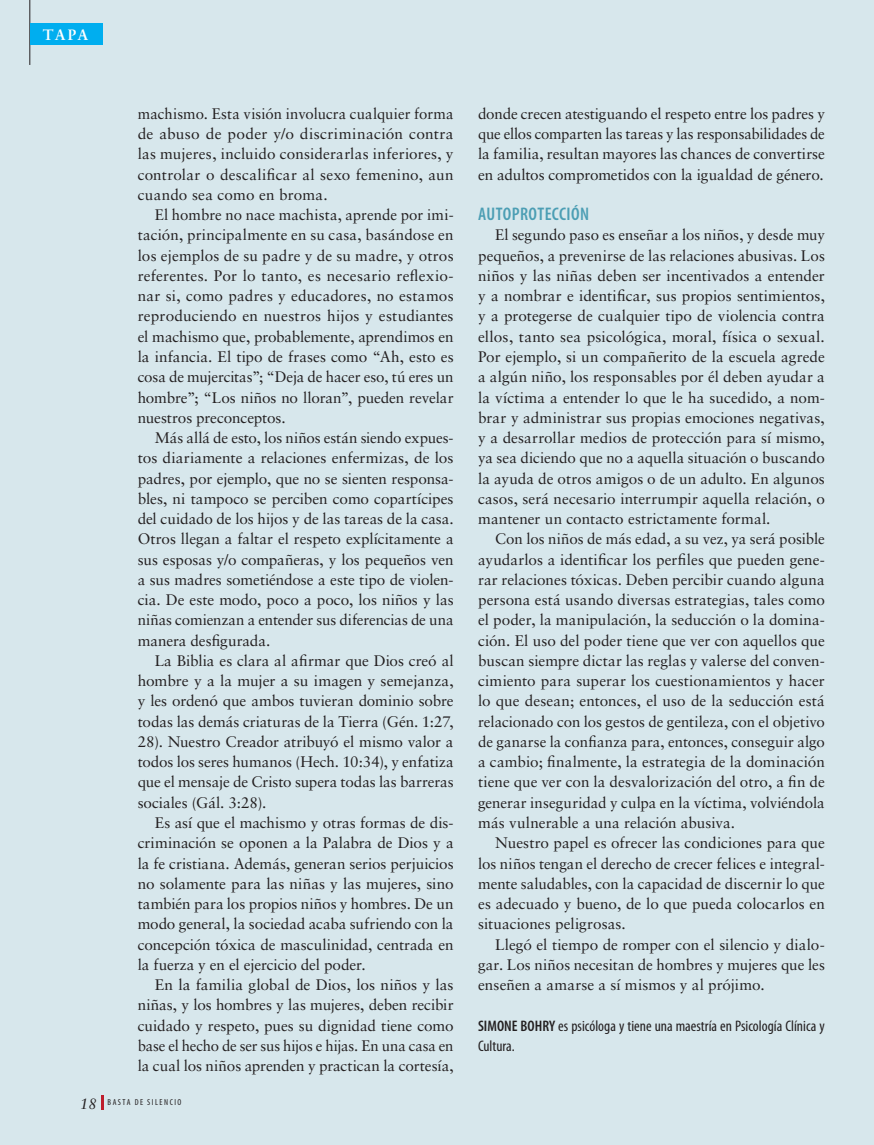
<style>
.page{position:relative;width:874px;height:1145px;background:#fff}
.page>*{position:absolute;margin:0;border:0;box-sizing:border-box;transform-origin:0 0}
.t1{font:600 condensed 18.3px "Myriad Pro";letter-spacing:.02em;color:#4c9eb4}
.t2{font:15.3px/20.2px "Sabon LT Std";letter-spacing:-.005em;color:#231f20;text-align:justify}
.t3{font:condensed 15.3px/20.2px "Myriad Pro";color:#231f20}
.t4{font:700 15px "Sabon LT Std";color:#fff}
.t5{font:condensed 8.7px "Myriad Pro";letter-spacing:.17em;color:#231f20}
.s1{font-family:"Sabon LT Std";font-style:italic;font-stretch:normal;font-size:15px}
.s2{font-weight:600}
</style>
<div class="page">
<div style="left:0;top:0;width:873px;height:1144px;background:#d7e7ec"></div>
<svg style="left:102px;top:1095px;width:2px;height:14px"></svg>
<hr style="left:30px;top:0;width:1px;height:65px;background:#231f20">
<div style="left:30px;top:23px;width:72px;height:22px;background:#00aeef"></div>
<p class="t4" style="left:43px;top:25px;width:47px">TAPA</p>
<p class="t2" style="left:138px;top:103px;width:317px">machismo. Esta visión involucra cualquier forma de abuso de poder y/o discriminación contra las mujeres, incluido considerarlas inferiores, y controlar o descalificar al sexo femenino, aun cuando sea como en broma.</p>
<p class="t2" style="left:138px;top:204px;width:317px;text-indent:17px">El hombre no nace machista, aprende por imi&shy;tación, principalmente en su casa, basándose en los ejemplos de su padre y de su madre, y otros referentes. Por lo tanto, es necesario reflexio&shy;nar si, como padres y educadores, no estamos reproduciendo en nuestros hijos y estudiantes el machismo que, probablemente, aprendimos en la infancia. El tipo de frases como “Ah, esto es cosa de mujercitas”; “Deja de hacer eso, tú eres un hombre”; “Los niños no lloran”, pueden revelar nuestros preconceptos.</p>
<p class="t2" style="left:138px;top:427px;width:317px;text-indent:17px">Más allá de esto, los niños están siendo expues&shy;tos diariamente a relaciones enfermizas, de los padres, por ejemplo, que no se sienten responsa&shy;bles, ni tampoco se perciben como copartícipes del cuidado de los hijos y de las tareas de la casa.<br>Otros llegan a faltar el respeto explícitamente a sus esposas y/o compañeras, y los pequeños ven a sus madres sometiéndose a este tipo de violen&shy;cia. De este modo, poco a poco, los niños y las niñas comienzan a entender sus diferencias de una manera desfigurada.</p>
<p class="t2" style="left:138px;top:650px;width:317px;text-indent:17px">La Biblia es clara al afirmar que Dios creó al hombre y a la mujer a su imagen y semejanza, y les ordenó que ambos tuvieran dominio sobre todas las demás criaturas de la Tierra (Gén. 1:27, 28). Nuestro Creador atribuyó el mismo valor a todos los seres humanos (Hech. 10:34), y enfatiza que el mensaje de Cristo supera todas las barreras sociales (Gál. 3:28).</p>
<p class="t2" style="left:138px;top:812px;width:317px;text-indent:17px">Es así que el machismo y otras formas de dis&shy;criminación se oponen a la Palabra de Dios y a la fe cristiana. Además, generan serios perjuicios no solamente para las niñas y las mujeres, sino también para los propios niños y hombres. De un modo general, la sociedad acaba sufriendo con la concepción tóxica de masculinidad, centrada en la fuerza y en el ejercicio del poder.</p>
<p class="t2" style="left:138px;top:974px;width:317px;text-indent:17px">En la familia global de Dios, los niños y las niñas, y los hombres y las mujeres, deben recibir cuidado y respeto, pues su dignidad tiene como base el hecho de ser sus hijos e hijas. En una casa en la cual los niños aprenden y practican la cortesía,</p>
<p class="t5" style="left:80px;top:1096px;width:103px"><span class="s1">18</span> BASTA DE SILENCIO</p>
<p class="t2" style="left:478px;top:103px;width:348px">donde crecen atestiguando el respeto entre los padres y que ellos comparten las tareas y las responsabilidades de la familia, resultan mayores las chances de convertirse en adultos comprometidos con la igualdad de género.</p>
<p class="t1" style="left:478px;top:203px;width:112px">AUTOPROTECCIÓN</p>
<p class="t2" style="left:478px;top:225px;width:348px;text-indent:17px">El segundo paso es enseñar a los niños, y desde muy pequeños, a prevenirse de las relaciones abusivas. Los niños y las niñas deben ser incentivados a entender y a nombrar e identificar, sus propios sentimientos, y a protegerse de cualquier tipo de violencia contra ellos, tanto sea psicológica, moral, física o sexual.<br>Por ejemplo, si un compañerito de la escuela agrede a algún niño, los responsables por él deben ayudar a la víctima a entender lo que le ha sucedido, a nom&shy;brar y administrar sus propias emociones negativas, y a desarrollar medios de protección para sí mismo, ya sea diciendo que no a aquella situación o buscando la ayuda de otros amigos o de un adulto. En algunos casos, será necesario interrumpir aquella relación, o mantener un contacto estrictamente formal.</p>
<p class="t2" style="left:478px;top:528px;width:348px;text-indent:17px">Con los niños de más edad, a su vez, ya será posible ayudarlos a identificar los perfiles que pueden gene&shy;rar relaciones tóxicas. Deben percibir cuando alguna persona está usando diversas estrategias, tales como el poder, la manipulación, la seducción o la domina&shy;ción. El uso del poder tiene que ver con aquellos que buscan siempre dictar las reglas y valerse del conven&shy;cimiento para superar los cuestionamientos y hacer lo que desean; entonces, el uso de la seducción está relacionado con los gestos de gentileza, con el objetivo de ganarse la confianza para, entonces, conseguir algo a cambio; finalmente, la estrategia de la dominación tiene que ver con la desvalorización del otro, a fin de generar inseguridad y culpa en la víctima, volviéndola más vulnerable a una relación abusiva.</p>
<p class="t2" style="left:478px;top:832px;width:348px;text-indent:17px">Nuestro papel es ofrecer las condiciones para que los niños tengan el derecho de crecer felices e integral&shy;mente saludables, con la capacidad de discernir lo que es adecuado y bueno, de lo que pueda colocarlos en situaciones peligrosas.</p>
<p class="t2" style="left:478px;top:933px;width:348px;text-indent:17px">Llegó el tiempo de romper con el silencio y dialo&shy;gar. Los niños necesitan de hombres y mujeres que les enseñen a amarse a sí mismos y al prójimo.</p>
<p class="t3" style="left:478px;top:1015px;width:348px"><span class="s2">SIMONE BOHRY</span> es psicóloga y tiene una maestría en Psicología Clínica y<br>Cultura.</p>
</div>
